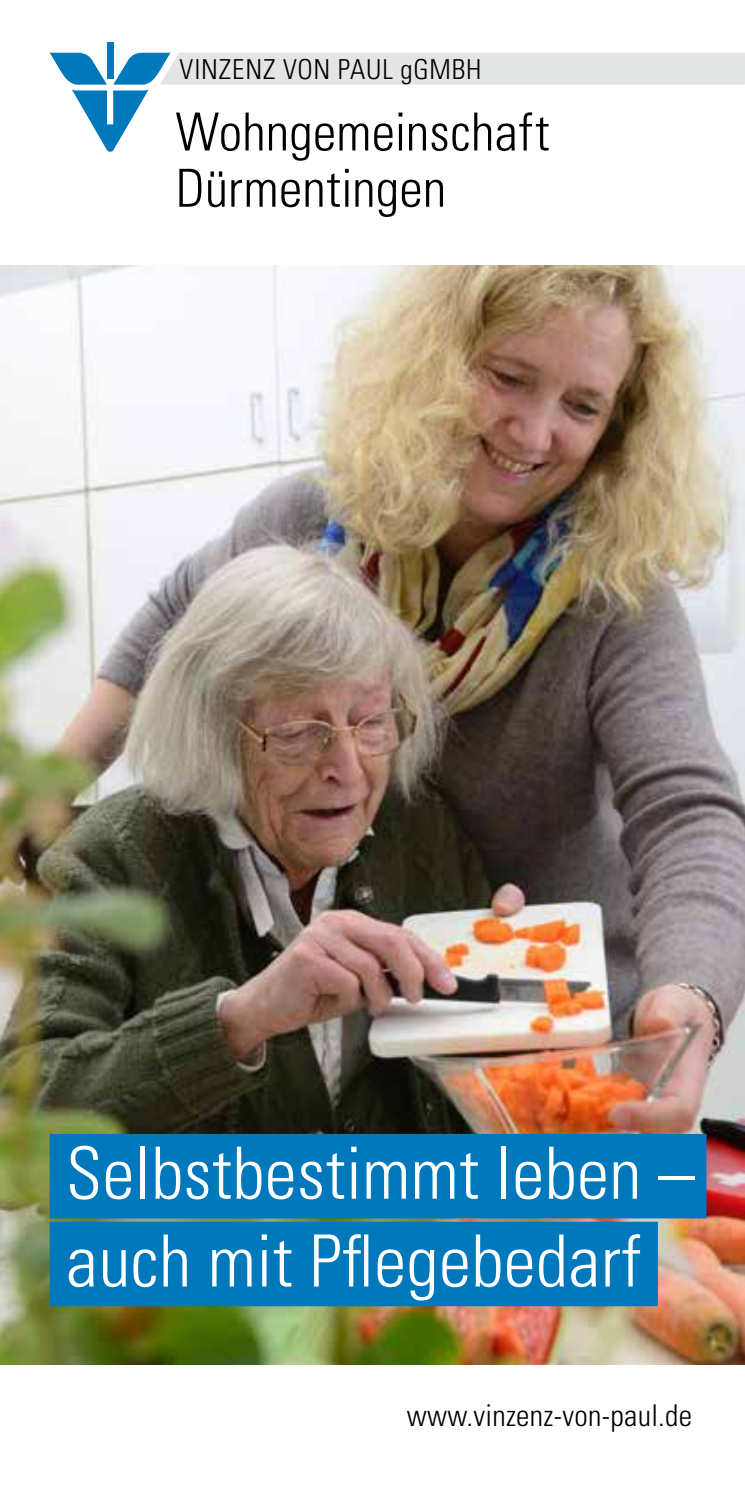
<style>
.page{position:relative;width:745px;height:1489px;background:#fff}
.page>*{position:absolute;margin:0;border:0;box-sizing:border-box;transform-origin:0 0}
.t1{font:300 condensed 72px/87.8px "Univers LT Std";letter-spacing:.005em;color:#fff}
.t2{font:300 condensed 52.5px/56.2px "Univers LT Std";letter-spacing:.005em;color:#000}
.t3{font:300 condensed 30px "Univers LT Std";letter-spacing:.01em;color:#000}
.t4{font:300 condensed 27.5px "Univers LT Std";letter-spacing:.03em;color:#000}
</style>
<div class="page">
<img style="left:0;top:265px;width:744px;height:1098px">
<div style="left:50px;top:1133px;width:656px;height:85px;background:#0078bb"></div>
<div style="left:50px;top:1221px;width:607px;height:85px;background:#0078bb"></div>
<div style="left:107px;top:43px;width:6px;height:36px;background:#0079bc"></div>
<svg style="left:50px;top:53px;width:694px;height:99px"></svg>
<p class="t4" style="left:179px;top:52px;width:303px">VINZENZ VON PAUL gGMBH</p>
<p class="t2" style="left:175px;top:104px;width:375px">Wohngemeinschaft<br>Dürmentingen</p>
<p class="t1" style="left:66px;top:1129px;width:629px">Selbstbestimmt leben – auch mit Pflegebedarf</p>
<p class="t3" style="left:406px;top:1396px;width:286px">www.vinzenz-von-paul.de</p>
</div>
